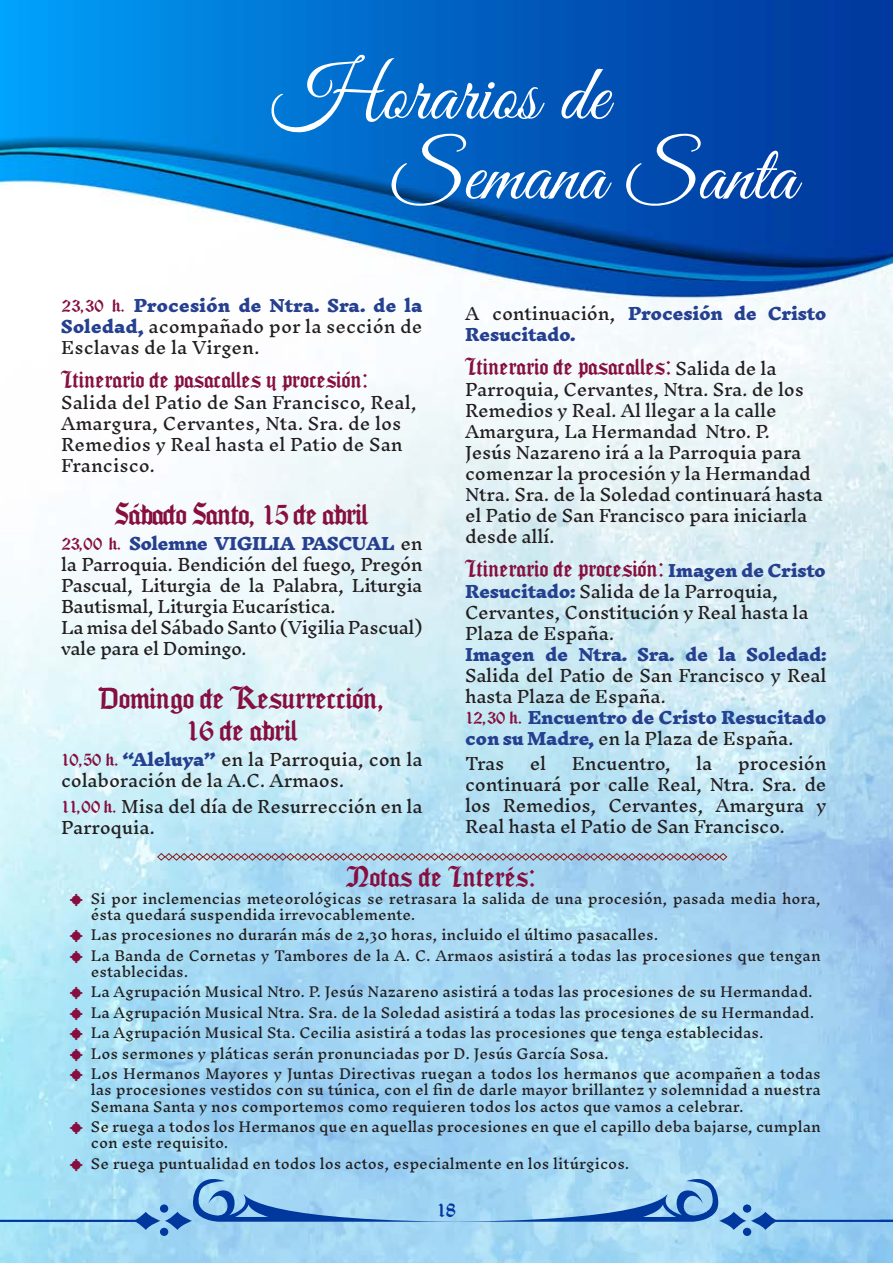
<style>
.page{position:relative;width:893px;height:1263px;background:#fff}
.page>*{position:absolute;margin:0;border:0;box-sizing:border-box;transform-origin:0 0}
.t1{font:79.65px/79.8px "Great Vibes";color:#fff}
.t2{font:27px/32.4px "Seagramtfb";letter-spacing:-.015em;color:#860f40;text-align:center}
.t3{font:25.5px "Seagramtfb";color:#860f40}
.t4{font:21px "Seagramtfb";color:#860f40}
.t5{font:18px "Seagramtfb";color:#00389e}
.t6{font:16.5px/21px "Inknut Antiqua";letter-spacing:-.02em;color:#231f20}
.t7{font:16.5px/21px "Inknut Antiqua";color:#231f20}
.t8{font:900 16.5px/21px "Inknut Antiqua";letter-spacing:-.02em;color:#25408f}
.t9{font:13.5px/20.4px "Inknut Antiqua";color:#231f20}
.s1{font-family:"Seagramtfb";color:#860f40}
.s2{font-weight:900;color:#25408f}
.s3{font-weight:400;color:#231f20}
.s4{font-family:"Inknut Antiqua";font-size:16.5px;color:#231f20}
.s5{font-family:"Inknut Antiqua";font-weight:900;font-size:16.5px;color:#25408f}
.s6{font-family:"CRUX";color:#860f40}
</style>
<div class="page">
<img style="left:0;top:0;width:893px;height:1263px">
<svg style="left:133px;top:1212px;width:27px;height:18px"></svg>
<svg style="left:165px;top:1212px;width:27px;height:18px"></svg>
<div style="left:160px;top:1204px;width:8px;height:9px;background:#00389e;border-radius:50%"></div>
<div style="left:160px;top:1228px;width:8px;height:8px;background:#00389e;border-radius:50%"></div>
<svg style="left:192px;top:1173px;width:527px;height:49px"></svg>
<svg style="left:751px;top:1212px;width:27px;height:18px"></svg>
<svg style="left:719px;top:1212px;width:28px;height:18px"></svg>
<div style="left:743px;top:1204px;width:8px;height:9px;background:#00389e;border-radius:50%"></div>
<div style="left:743px;top:1228px;width:8px;height:8px;background:#00389e;border-radius:50%"></div>
<hr style="left:0;top:1220px;width:140px;height:2px;background:#00389e">
<hr style="left:760px;top:1220px;width:133px;height:2px;background:#00389e">
<svg style="left:157px;top:853px;width:571px;height:8px"></svg>
<h1 class="t1" style="left:392px;top:61px;width:406px;text-indent:-120px">Horarios de<br>Semana Santa</h1>
<p class="t6" style="left:61px;top:296px;width:363px;text-align:justify"><span class="s1">23,30 h.</span> <span class="s2">Procesión de Ntra. Sra. de la Soledad,</span> acompañado por la sección de Esclavas de la Virgen.</p>
<h3 class="t4" style="left:61px;top:366px;width:308px">Itinerario de pasacalles y procesión:</h3>
<p class="t7" style="left:61px;top:392px;width:357px">Salida del Patio de San Francisco, Real,<br>Amargura, Cervantes, Nta. Sra. de los<br>Remedios y Real hasta el Patio de San<br>Francisco.</p>
<h2 class="t2" style="left:115px;top:498px;width:255px">Sábado Santo, 15 de abril</h2>
<p class="t6" style="left:61px;top:534px;width:363px"><span class="s1">23,00 h.</span> <span class="s2">Solemne VIGILIA PASCUAL</span> en la Parroquia. Bendición del fuego, Pregón Pascual, Liturgia de la Palabra, Liturgia Bautismal, Liturgia Eucarística.<br>La misa del Sábado Santo (Vigilia Pascual) vale para el Domingo.</p>
<h2 class="t2" style="left:99px;top:682px;width:288px">Domingo de Resurrección,<br>16 de abril</h2>
<p class="t6" style="left:61px;top:750px;width:363px"><span class="s1">10,50 h.</span> <span class="s2">“Aleluya”</span> en la Parroquia, con la colaboración de la A.C. Armaos.</p>
<p class="t6" style="left:61px;top:796px;width:363px"><span class="s1">11,00 h.</span> Misa del día de Resurrección en la<br>Parroquia.</p>
<p class="t8" style="left:465px;top:304px;width:363px"><span class="s3">A continuación,</span> Procesión de Cristo<br>Resucitado.</p>
<h3 class="t4" style="left:465px;top:353px;width:313px">Itinerario de pasacalles: <span class="s4">Salida de la</span></h3>
<p class="t6" style="left:465px;top:380px;width:359px">Parroquia, Cervantes, Ntra. Sra. de los Remedios y Real. Al llegar a la calle Amargura, La Hermandad Ntro. P.<br>Jesús Nazareno irá a la Parroquia para comenzar la procesión y la Hermandad Ntra. Sra. de la Soledad continuará hasta el Patio de San Francisco para iniciarla desde allí.</p>
<h3 class="t4" style="left:465px;top:555px;width:362px">Itinerario de procesión: <span class="s5">Imagen de Cristo</span></h3>
<p class="t6" style="left:465px;top:581px;width:345px"><span class="s2">Resucitado:</span> Salida de la Parroquia,<br>Cervantes, Constitución y Real hasta la<br>Plaza de España.</p>
<p class="t8" style="left:465px;top:644px;width:363px">Imagen de Ntra. Sra. de la Soledad:</p>
<p class="t6" style="left:465px;top:665px;width:363px">Salida del Patio de San Francisco y Real hasta Plaza de España.<br><span class="s1">12,30 h.</span> <span class="s2">Encuentro de Cristo Resucitado con su Madre,</span> en la Plaza de España.</p>
<p class="t6" style="left:465px;top:754px;width:41px">Tras</p>
<p class="t6" style="left:530px;top:754px;width:18px">el</p>
<p class="t6" style="left:572px;top:754px;width:101px">Encuentro,</p>
<p class="t6" style="left:696px;top:754px;width:18px">la</p>
<p class="t6" style="left:465px;top:754px;width:363px;text-align:justify;text-indent:273px">procesión continuará por calle Real, Ntra. Sra. de los Remedios, Cervantes, Amargura y Real hasta el Patio de San Francisco.</p>
<h3 class="t3" style="left:346px;top:861px;width:191px">Notas de Interés:</h3>
<p class="t9" style="left:91px;top:891px;width:731px;line-height:16.2px;text-indent:-21px"><span class="s6">'</span> Si por inclemencias meteorológicas se retrasara la salida de una procesión, pasada media hora, ésta quedará suspendida irrevocablemente.</p>
<p class="t9" style="left:70px;top:925px;width:753px"><span class="s6">'</span> Las procesiones no durarán más de 2,30 horas, incluido el último pasacalles.<br><span class="s6">'</span> La Banda de Cornetas y Tambores de la A. C. Armaos asistirá a todas las procesiones que tengan</p>
<p class="t9" style="left:70px;top:962px;width:753px;text-indent:21px">establecidas.<br><span class="s6">'</span> La Agrupación Musical Ntro. P. Jesús Nazareno asistirá a todas las procesiones de su Hermandad. <span class="s6">'</span> La Agrupación Musical Ntra. Sra. de la Soledad asistirá a todas las procesiones de su Hermandad. <span class="s6">'</span> La Agrupación Musical Sta. Cecilia asistirá a todas las procesiones que tenga establecidas.<br><span class="s6">'</span> Los sermones y pláticas serán pronunciadas por D. Jesús García Sosa.<br><span class="s6">'</span> Los Hermanos Mayores y Juntas Directivas ruegan a todos los hermanos que acompañen a todas</p>
<p class="t9" style="left:91px;top:1083px;width:731px;line-height:16.2px">las procesiones vestidos con su túnica, con el fin de darle mayor brillantez y solemnidad a nuestra<br>Semana Santa y nos comportemos como requieren todos los actos que vamos a celebrar.</p>
<p class="t9" style="left:91px;top:1119px;width:731px;line-height:16.2px;text-indent:-21px"><span class="s6">'</span> Se ruega a todos los Hermanos que en aquellas procesiones en que el capillo deba bajarse, cumplan con este requisito.</p>
<p class="t9" style="left:70px;top:1154px;width:561px"><span class="s6">'</span> Se ruega puntualidad en todos los actos, especialmente en los litúrgicos.</p>
<h3 class="t5" style="left:437px;top:1198px;width:21px">18</h3>
</div>
